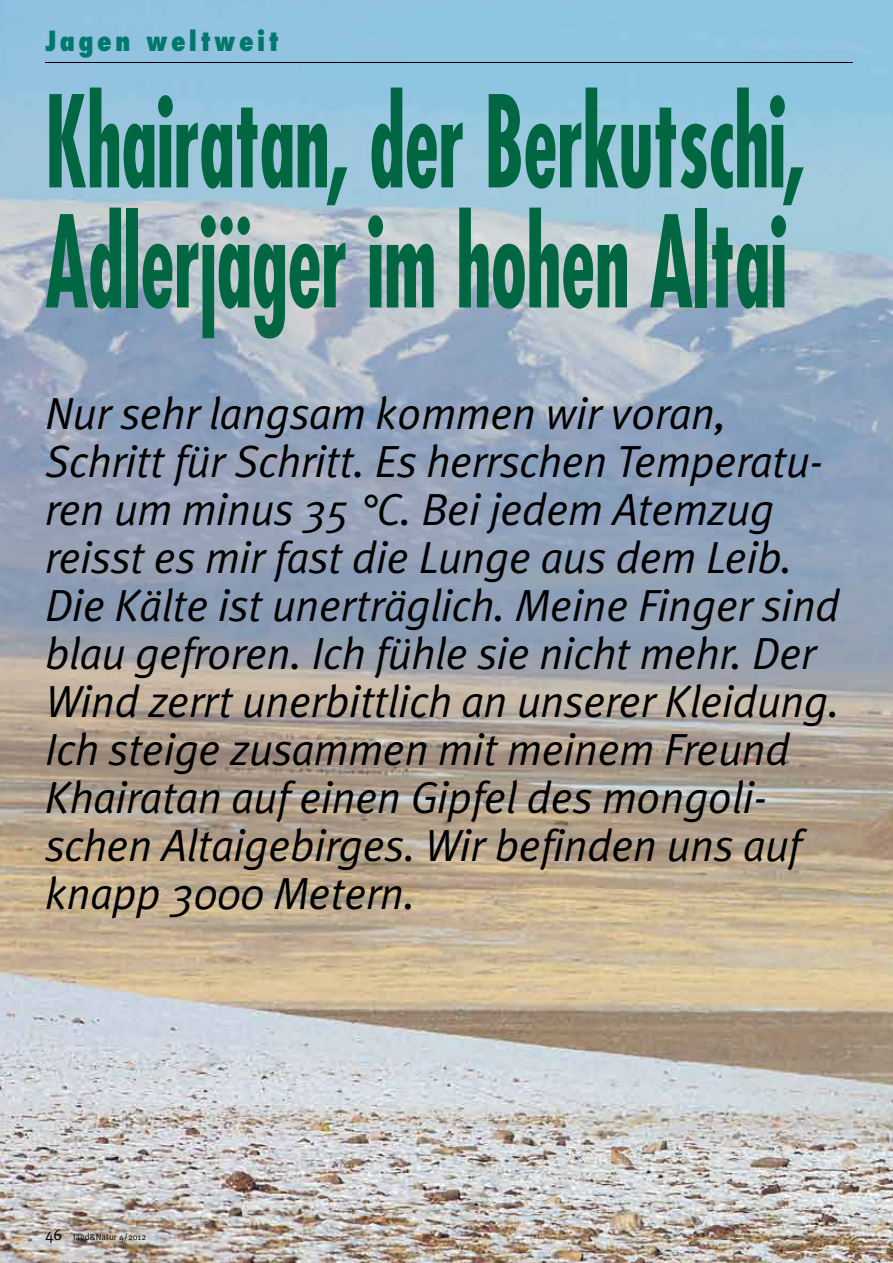
<style>
.page{position:relative;width:893px;height:1263px;background:#fff}
.page>*{position:absolute;margin:0;border:0;box-sizing:border-box;transform-origin:0 0}
.t1{font:700 condensed 123.75px/120px "Futura";letter-spacing:-.005em;color:#006742;scale:.67 1}
.t2{font:italic 45px/48px "Meta Plus Normal";letter-spacing:-.005em;color:#000}
.t3{font:800 condensed 27px "Futura";letter-spacing:.12em;color:#00786b}
.t4{font:9px "Meta Plus Normal";color:#000}
.s1{font-size:15.75px}
</style>
<div class="page">
<img style="left:0;top:0;width:893px;height:1263px">
<hr style="left:45px;top:62px;width:808px;height:1px;background:#000">
<p class="t3" style="left:45px;top:24px;width:236px">Jagen weltweit</p>
<h1 class="t1" style="left:45px;top:82px;width:1137px">Khairatan, der Berkutschi,<br>Adlerjäger im hohen Altai</h1>
<p class="t2" style="left:45px;top:389px;width:796px">Nur sehr langsam kommen wir voran, Schritt für Schritt. Es herrschen Temperatu&shy;ren um minus 35 °C. Bei jedem Atemzug reisst es mir fast die Lunge aus dem Leib.<br>Die Kälte ist unerträglich. Meine Finger sind blau gefroren. Ich fühle sie nicht mehr. Der Wind zerrt unerbittlich an unserer Kleidung.<br>Ich steige zusammen mit meinem Freund Khairatan auf einen Gipfel des mongoli&shy;schen Altaigebirges. Wir befinden uns auf knapp 3000 Metern.</p>
<p class="t4" style="left:45px;top:1231px;width:103px"><span class="s1">46</span> Jagd&amp;Natur 4/2012</p>
</div>
